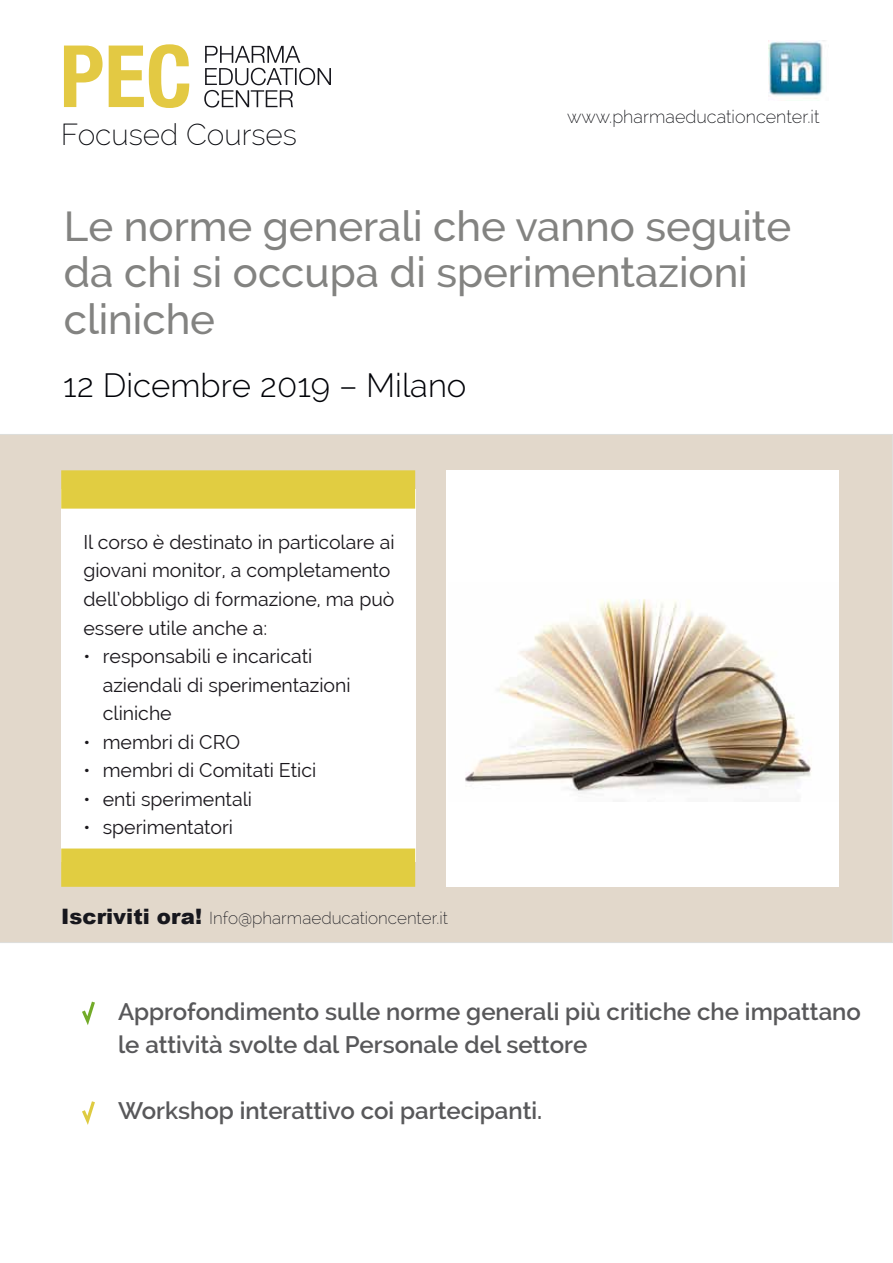
<style>
.page{position:relative;width:893px;height:1263px;background:#fff}
.page>*{position:absolute;margin:0;border:0;box-sizing:border-box;transform-origin:0 0}
.t1{font:500 42px/46.5px "Raleway";color:#838381}
.t2{font:300 33px "Raleway";color:#000207}
.t3{font:200 29.7px "Raleway";color:#000207}
.t4{font:600 24px/33px "Raleway";color:#58585a}
.t5{font:19.5px/28.5px "Raleway";color:#1a171c}
.t6{font:200 18px "Raleway";color:#000207}
.t7{font:200 16.95px "Raleway";color:#17171d}
.s1{font-family:"Arial";font-weight:900;font-size:21.3px}
</style>
<div class="page">
<div style="left:0;top:434px;width:893px;height:509px;background:#e2d8cb"></div>
<div style="left:446px;top:470px;width:393px;height:417px;background:#fff"></div>
<svg style="left:64px;top:44px;width:125px;height:64px"></svg>
<svg style="left:204px;top:46px;width:127px;height:62px"></svg>
<img style="left:768px;top:41px;width:55px;height:58px">
<div style="left:61px;top:489px;width:354px;height:373px;background:#fff"></div>
<div style="left:61px;top:470px;width:354px;height:39px;background:#e1cd41"></div>
<div style="left:61px;top:848px;width:354px;height:39px;background:#e1cd41"></div>
<svg style="left:82px;top:1001px;width:13px;height:24px"></svg>
<svg style="left:82px;top:1101px;width:13px;height:24px"></svg>
<img style="left:465px;top:599px;width:347px;height:195px">
<h3 class="t3" style="left:61px;top:117px;width:238px">Focused Courses</h3>
<p class="t6" style="left:567px;top:106px;width:254px">www.pharmaeducationcenter.it</p>
<h1 class="t1" style="left:64px;top:202px;width:729px">Le norme generali che vanno seguite da chi si occupa di sperimentazioni cliniche</h1>
<h2 class="t2" style="left:63px;top:366px;width:405px">12 Dicembre 2019 – Milano</h2>
<p class="t5" style="left:83px;top:528px;width:313px">Il corso è destinato in particolare ai giovani monitor, a completamento dell’obbligo di formazione, ma può essere utile anche a:</p>
<p class="t5" style="left:103px;top:642px;width:249px;text-indent:-19px">• responsabili e incaricati aziendali di sperimentazioni cliniche</p>
<p class="t5" style="left:83px;top:727px;width:158px">• membri di CRO</p>
<p class="t5" style="left:83px;top:756px;width:234px">• membri di Comitati Etici</p>
<p class="t5" style="left:83px;top:784px;width:170px">• enti sperimentali</p>
<p class="t5" style="left:83px;top:813px;width:151px">• sperimentatori</p>
<p class="t7" style="left:61px;top:908px;width:388px"><span class="s1">Iscriviti ora!</span> Info@pharmaeducationcenter.it</p>
<p class="t4" style="left:118px;top:995px;width:744px">Approfondimento sulle norme generali più critiche che impattano le attività svolte dal Personale del settore</p>
<p class="t4" style="left:118px;top:1094px;width:426px">Workshop interattivo coi partecipanti.</p>
</div>
